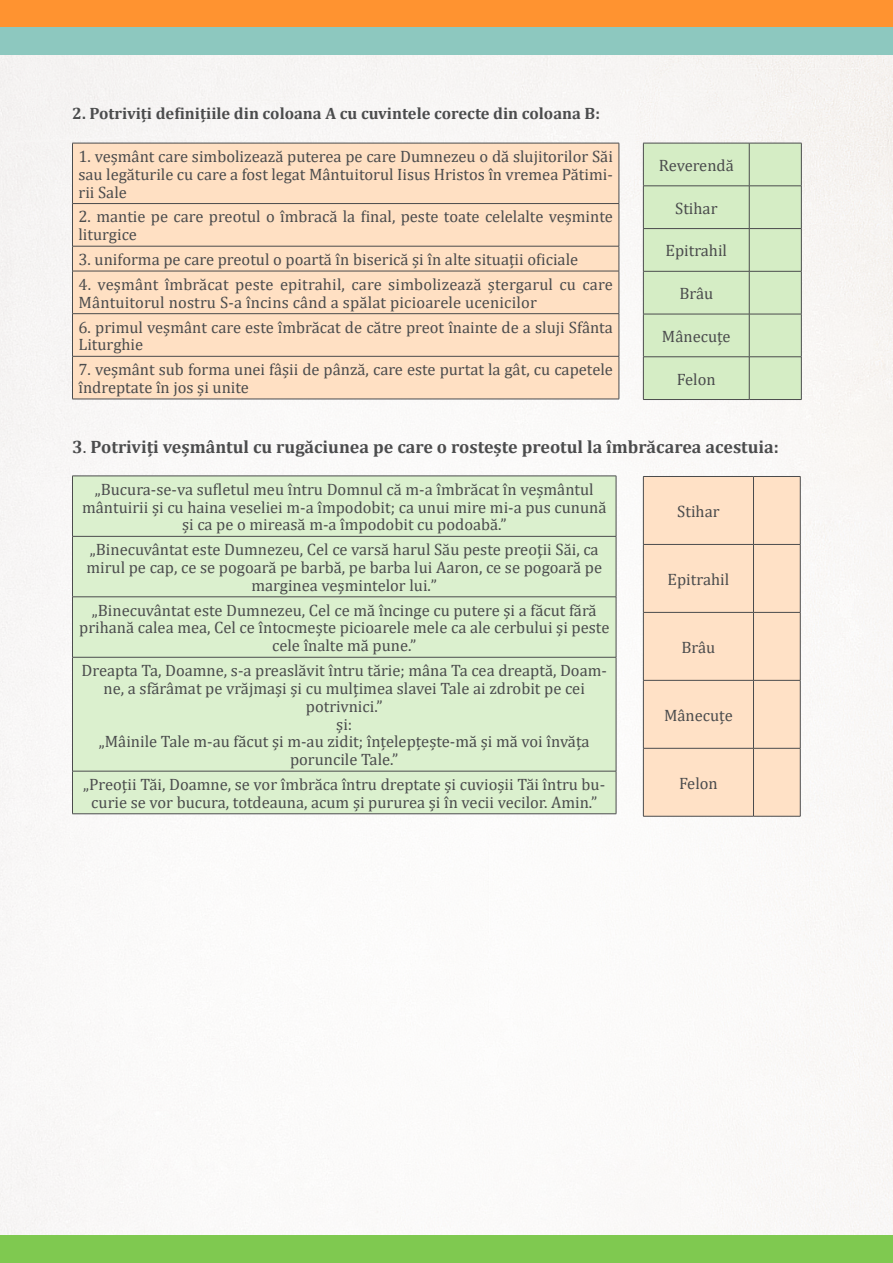
<style>
.page{position:relative;width:893px;height:1263px;background:#fff}
.page>*{position:absolute;margin:0;border:0;box-sizing:border-box;transform-origin:0 0}
.t1{font:700 18px "Cambria";color:#4b4c4d}
.t2{font:16.5px/17.9px "Cambria";color:#4b4c4d;text-align:center}
.t3{font:700 16.5px "Cambria";color:#4b4c4d}
.s1{font-weight:400}
</style>
<div class="page">
<img style="left:0;top:55px;width:893px;height:1180px">
<div style="left:0;top:0;width:893px;height:28px;background:#ff9330"></div>
<div style="left:0;top:28px;width:893px;height:27px;background:#8dc8bf"></div>
<div style="left:0;top:1235px;width:893px;height:28px;background:#7fc950"></div>
<div style="left:73px;top:144px;width:546px;height:255px;background:#ffe0c3"></div>
<hr style="left:72px;top:143px;width:547px;height:1px;background:#4b4c4d">
<hr style="left:72px;top:143px;width:1px;height:60px;background:#4b4c4d">
<hr style="left:619px;top:143px;width:1px;height:60px;background:#4b4c4d">
<hr style="left:72px;top:203px;width:547px;height:1px;background:#4b4c4d">
<hr style="left:72px;top:204px;width:1px;height:42px;background:#4b4c4d">
<hr style="left:619px;top:204px;width:1px;height:42px;background:#4b4c4d">
<hr style="left:72px;top:246px;width:547px;height:1px;background:#4b4c4d">
<svg style="left:72px;top:246px;width:1px;height:25px"></svg>
<svg style="left:619px;top:246px;width:1px;height:25px"></svg>
<hr style="left:72px;top:271px;width:547px;height:1px;background:#4b4c4d">
<hr style="left:72px;top:271px;width:1px;height:42px;background:#4b4c4d">
<hr style="left:619px;top:271px;width:1px;height:42px;background:#4b4c4d">
<hr style="left:72px;top:313px;width:547px;height:1px;background:#4b4c4d">
<hr style="left:72px;top:314px;width:1px;height:42px;background:#4b4c4d">
<hr style="left:619px;top:314px;width:1px;height:42px;background:#4b4c4d">
<hr style="left:72px;top:356px;width:547px;height:1px;background:#4b4c4d">
<hr style="left:72px;top:356px;width:1px;height:43px;background:#4b4c4d">
<hr style="left:619px;top:356px;width:1px;height:43px;background:#4b4c4d">
<hr style="left:72px;top:399px;width:547px;height:1px;background:#4b4c4d">
<div style="left:73px;top:477px;width:543px;height:336px;background:#dbf0ce"></div>
<hr style="left:72px;top:476px;width:544px;height:1px;background:#4b4c4d">
<hr style="left:72px;top:476px;width:1px;height:60px;background:#4b4c4d">
<hr style="left:616px;top:476px;width:1px;height:60px;background:#4b4c4d">
<hr style="left:72px;top:536px;width:544px;height:1px;background:#4b4c4d">
<hr style="left:72px;top:537px;width:1px;height:60px;background:#4b4c4d">
<hr style="left:616px;top:537px;width:1px;height:60px;background:#4b4c4d">
<hr style="left:72px;top:596px;width:544px;height:1px;background:#4b4c4d">
<hr style="left:72px;top:597px;width:1px;height:60px;background:#4b4c4d">
<hr style="left:616px;top:597px;width:1px;height:60px;background:#4b4c4d">
<hr style="left:72px;top:657px;width:544px;height:1px;background:#4b4c4d">
<hr style="left:72px;top:657px;width:1px;height:114px;background:#4b4c4d">
<hr style="left:616px;top:657px;width:1px;height:114px;background:#4b4c4d">
<hr style="left:72px;top:771px;width:544px;height:1px;background:#4b4c4d">
<hr style="left:72px;top:771px;width:1px;height:42px;background:#4b4c4d">
<hr style="left:616px;top:771px;width:1px;height:42px;background:#4b4c4d">
<hr style="left:72px;top:813px;width:544px;height:1px;background:#4b4c4d">
<div style="left:644px;top:144px;width:157px;height:255px;background:#d5edc5"></div>
<hr style="left:643px;top:143px;width:106px;height:1px;background:#4b4c4d">
<hr style="left:643px;top:143px;width:1px;height:43px;background:#4b4c4d">
<hr style="left:749px;top:143px;width:52px;height:1px;background:#4b4c4d">
<hr style="left:749px;top:143px;width:1px;height:43px;background:#4b4c4d">
<hr style="left:801px;top:143px;width:1px;height:43px;background:#4b4c4d">
<hr style="left:643px;top:186px;width:106px;height:1px;background:#4b4c4d">
<hr style="left:643px;top:186px;width:1px;height:42px;background:#4b4c4d">
<hr style="left:749px;top:186px;width:52px;height:1px;background:#4b4c4d">
<hr style="left:749px;top:186px;width:1px;height:42px;background:#4b4c4d">
<hr style="left:801px;top:186px;width:1px;height:42px;background:#4b4c4d">
<hr style="left:643px;top:228px;width:106px;height:1px;background:#4b4c4d">
<hr style="left:643px;top:229px;width:1px;height:42px;background:#4b4c4d">
<hr style="left:749px;top:228px;width:52px;height:1px;background:#4b4c4d">
<hr style="left:749px;top:229px;width:1px;height:42px;background:#4b4c4d">
<hr style="left:801px;top:229px;width:1px;height:42px;background:#4b4c4d">
<hr style="left:643px;top:271px;width:106px;height:1px;background:#4b4c4d">
<hr style="left:643px;top:271px;width:1px;height:43px;background:#4b4c4d">
<hr style="left:749px;top:271px;width:52px;height:1px;background:#4b4c4d">
<hr style="left:749px;top:271px;width:1px;height:43px;background:#4b4c4d">
<hr style="left:801px;top:271px;width:1px;height:43px;background:#4b4c4d">
<hr style="left:643px;top:314px;width:106px;height:1px;background:#4b4c4d">
<hr style="left:643px;top:314px;width:1px;height:43px;background:#4b4c4d">
<hr style="left:749px;top:314px;width:52px;height:1px;background:#4b4c4d">
<hr style="left:749px;top:314px;width:1px;height:43px;background:#4b4c4d">
<hr style="left:801px;top:314px;width:1px;height:43px;background:#4b4c4d">
<hr style="left:643px;top:356px;width:106px;height:1px;background:#4b4c4d">
<hr style="left:643px;top:357px;width:1px;height:42px;background:#4b4c4d">
<hr style="left:749px;top:356px;width:52px;height:1px;background:#4b4c4d">
<hr style="left:749px;top:357px;width:1px;height:42px;background:#4b4c4d">
<hr style="left:801px;top:357px;width:1px;height:42px;background:#4b4c4d">
<hr style="left:643px;top:399px;width:106px;height:1px;background:#4b4c4d">
<hr style="left:749px;top:399px;width:52px;height:1px;background:#4b4c4d">
<div style="left:644px;top:477px;width:156px;height:339px;background:#ffe1c6"></div>
<hr style="left:643px;top:476px;width:110px;height:1px;background:#4b4c4d">
<hr style="left:643px;top:477px;width:1px;height:67px;background:#4b4c4d">
<hr style="left:753px;top:476px;width:47px;height:1px;background:#4b4c4d">
<hr style="left:753px;top:477px;width:1px;height:67px;background:#4b4c4d">
<hr style="left:800px;top:477px;width:1px;height:67px;background:#4b4c4d">
<hr style="left:643px;top:544px;width:110px;height:1px;background:#4b4c4d">
<hr style="left:643px;top:545px;width:1px;height:67px;background:#4b4c4d">
<hr style="left:753px;top:544px;width:47px;height:1px;background:#4b4c4d">
<hr style="left:753px;top:545px;width:1px;height:67px;background:#4b4c4d">
<hr style="left:800px;top:545px;width:1px;height:67px;background:#4b4c4d">
<hr style="left:643px;top:612px;width:110px;height:1px;background:#4b4c4d">
<hr style="left:643px;top:613px;width:1px;height:67px;background:#4b4c4d">
<hr style="left:753px;top:612px;width:47px;height:1px;background:#4b4c4d">
<hr style="left:753px;top:613px;width:1px;height:67px;background:#4b4c4d">
<hr style="left:800px;top:613px;width:1px;height:67px;background:#4b4c4d">
<hr style="left:643px;top:680px;width:110px;height:1px;background:#4b4c4d">
<hr style="left:643px;top:680px;width:1px;height:68px;background:#4b4c4d">
<hr style="left:753px;top:680px;width:47px;height:1px;background:#4b4c4d">
<hr style="left:753px;top:680px;width:1px;height:68px;background:#4b4c4d">
<hr style="left:800px;top:680px;width:1px;height:68px;background:#4b4c4d">
<hr style="left:643px;top:748px;width:110px;height:1px;background:#4b4c4d">
<hr style="left:643px;top:748px;width:1px;height:68px;background:#4b4c4d">
<hr style="left:753px;top:748px;width:47px;height:1px;background:#4b4c4d">
<hr style="left:753px;top:748px;width:1px;height:68px;background:#4b4c4d">
<hr style="left:800px;top:748px;width:1px;height:68px;background:#4b4c4d">
<hr style="left:643px;top:816px;width:110px;height:1px;background:#4b4c4d">
<hr style="left:753px;top:816px;width:47px;height:1px;background:#4b4c4d">
<p class="t3" style="left:72px;top:102px;width:529px">2. Potriviți definițiile din coloana A cu cuvintele corecte din coloana B:</p>
<p class="t2" style="left:78px;top:147px;width:536px;text-align:justify">1. veșmânt care simbolizează puterea pe care Dumnezeu o dă slujitorilor Săi sau legăturile cu care a fost legat Mântuitorul Iisus Hristos în vremea Pătimi&shy;rii Sale</p>
<p class="t2" style="left:78px;top:208px;width:536px;text-align:left">2. mantie pe care preotul o îmbracă la final, peste toate celelalte veșminte liturgice</p>
<p class="t2" style="left:78px;top:250px;width:501px">3. uniforma pe care preotul o poartă în biserică și în alte situații oficiale</p>
<p class="t2" style="left:78px;top:275px;width:536px;text-align:left">4. veșmânt îmbrăcat peste epitrahil, care simbolizează ștergarul cu care<br>Mântuitorul nostru S-a încins când a spălat picioarele ucenicilor</p>
<p class="t2" style="left:78px;top:318px;width:536px;text-align:left">6. primul veșmânt care este îmbrăcat de către preot înainte de a sluji Sfânta<br>Liturghie</p>
<p class="t2" style="left:78px;top:360px;width:536px;text-align:left">7. veșmânt sub forma unei fâșii de pânză, care este purtat la gât, cu capetele îndreptate în jos și unite</p>
<p class="t2" style="left:659px;top:156px;width:76px">Reverendă</p>
<p class="t2" style="left:675px;top:199px;width:44px">Stihar</p>
<p class="t2" style="left:665px;top:242px;width:63px">Epitrahil</p>
<p class="t2" style="left:679px;top:284px;width:35px">Brâu</p>
<p class="t2" style="left:662px;top:327px;width:70px">Mânecuțe</p>
<p class="t2" style="left:677px;top:370px;width:40px">Felon</p>
<p class="t1" style="left:72px;top:434px;width:708px">3<span class="s1">.</span> Potriviți veșmântul cu rugăciunea pe care o rostește preotul la îmbrăcarea acestuia:</p>
<p class="t2" style="left:82px;top:480px;width:526px">„Bucura-se-va sufletul meu întru Domnul că m-a îmbrăcat în veşmântul mântuirii şi cu haina veseliei m-a împodobit; ca unui mire mi-a pus cunună şi ca pe o mireasă m-a împodobit cu podoabă.”</p>
<p class="t2" style="left:86px;top:541px;width:517px">„Binecuvântat este Dumnezeu, Cel ce varsă harul Său peste preoţii Săi, ca mirul pe cap, ce se pogoară pe barbă, pe barba lui Aaron, ce se pogoară pe marginea veşmintelor lui.”</p>
<p class="t2" style="left:79px;top:601px;width:532px">„Binecuvântat este Dumnezeu, Cel ce mă încinge cu putere şi a făcut fără prihană calea mea, Cel ce întocmeşte picioarele mele ca ale cerbului şi peste cele înalte mă pune.”</p>
<p class="t2" style="left:82px;top:661px;width:527px">Dreapta Ta, Doamne, s-a preaslăvit întru tărie; mâna Ta cea dreaptă, Doam&shy;ne, a sfărâmat pe vrăjmaşi şi cu mulţimea slavei Tale ai zdrobit pe cei potrivnici.”<br>și:<br>„Mâinile Tale m-au făcut şi m-au zidit; înţelepţeşte-mă şi mă voi învăţa poruncile Tale.”</p>
<p class="t2" style="left:83px;top:775px;width:523px">„Preoţii Tăi, Doamne, se vor îmbrăca întru dreptate şi cuvioşii Tăi întru bu&shy;curie se vor bucura, totdeauna, acum şi pururea şi în vecii vecilor. Amin.”</p>
<p class="t2" style="left:677px;top:502px;width:44px">Stihar</p>
<p class="t2" style="left:668px;top:570px;width:63px">Epitrahil</p>
<p class="t2" style="left:681px;top:638px;width:35px">Brâu</p>
<p class="t2" style="left:664px;top:706px;width:70px">Mânecuțe</p>
<p class="t2" style="left:679px;top:774px;width:40px">Felon</p>
</div>
